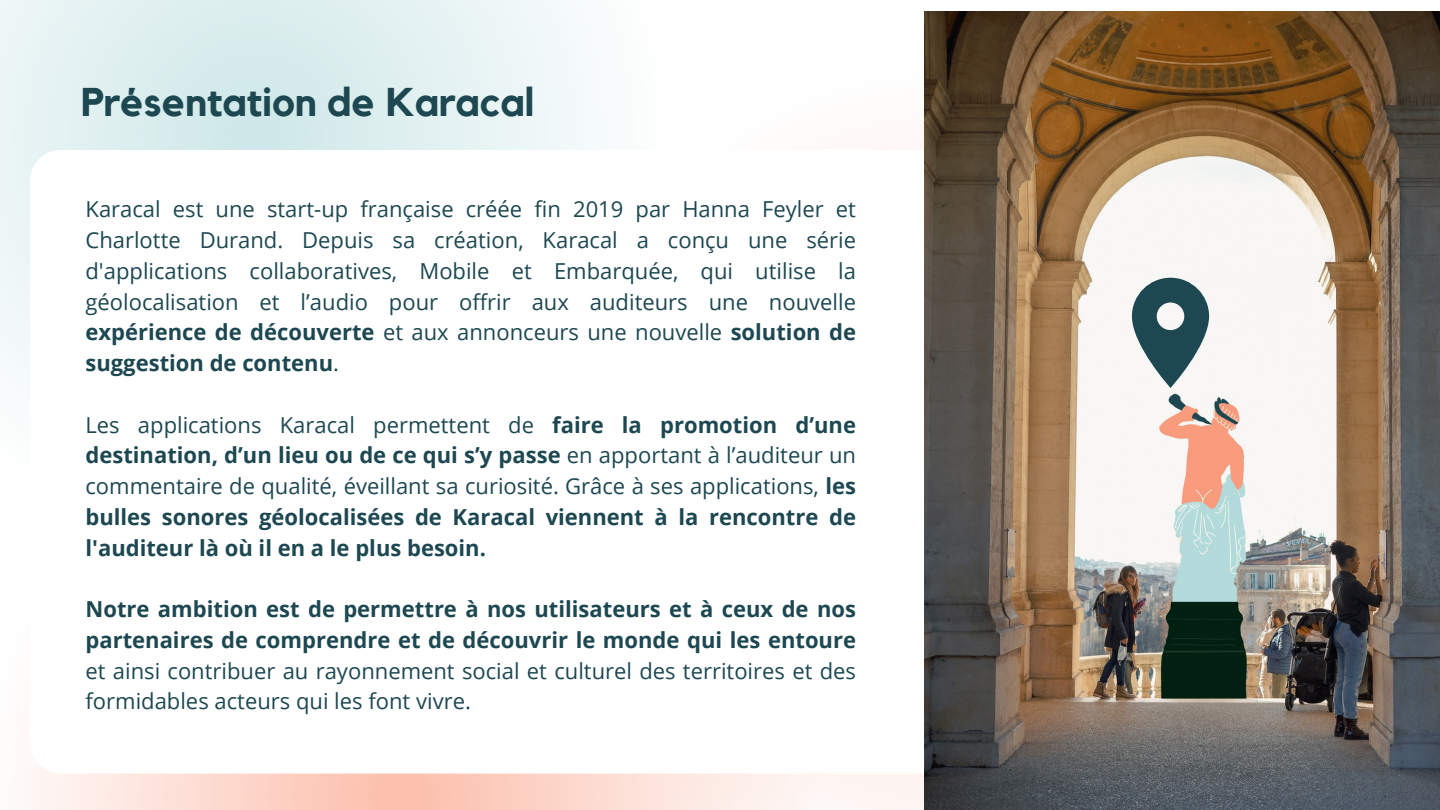
<style>
.page{position:relative;width:1440px;height:810px;background:#fff}
.page>*{position:absolute;margin:0;border:0;box-sizing:border-box;transform-origin:0 0}
.t1{font:700 40px "Kollektif";color:#1d4851}
.t2{font:700 22px/30.8px "Open Sans";color:#1d4851;text-align:justify}
.t3{font:22px/30.8px "Open Sans";color:#1d4851;text-align:justify}
.s1{font-weight:700}
.s2{font-weight:400}
</style>
<div class="page">
<svg style="left:33px;top:759px;width:852px;height:51px"></svg>
<svg style="left:0;top:0;width:586px;height:377px;background:#e2f0f1"></svg>
<div style="left:30px;top:150px;width:965px;height:624px;background:#fff;border-radius:32px"></div>
<img style="left:925px;top:11px;width:515px;height:799px">
<svg style="left:1132px;top:278px;width:77px;height:110px"></svg>
<p class="t1" style="left:81px;top:84px;width:454px">Présentation de Karacal</p>
<p class="t3" style="left:86px;top:194px;width:772px">Karacal est une start-up française créée fin 2019 par Hanna Feyler et Charlotte Durand. Depuis sa création, Karacal a conçu une série d'applications collaboratives, Mobile et Embarquée, qui utilise la géolocalisation et l’audio pour offrir aux auditeurs une nouvelle <span class="s1">expérience de découverte</span> et aux annonceurs une nouvelle <span class="s1">solution de suggestion de contenu</span>.</p>
<p class="t2" style="left:86px;top:409px;width:772px"><span class="s2">Les applications Karacal permettent de</span> faire la promotion d’une destination, d’un lieu ou de ce qui s’y passe <span class="s2">en apportant à l’auditeur un commentaire de qualité, éveillant sa curiosité. Grâce à ses applications,</span> les bulles sonores géolocalisées de Karacal viennent à la rencontre de l'auditeur là où il en a le plus besoin.</p>
<p class="t2" style="left:86px;top:593px;width:772px">Notre ambition est de permettre à nos utilisateurs et à ceux de nos partenaires de comprendre et de découvrir le monde qui les entoure <span class="s2">et ainsi contribuer au rayonnement social et culturel des territoires et des formidables acteurs qui les font vivre.</span></p>
</div>
